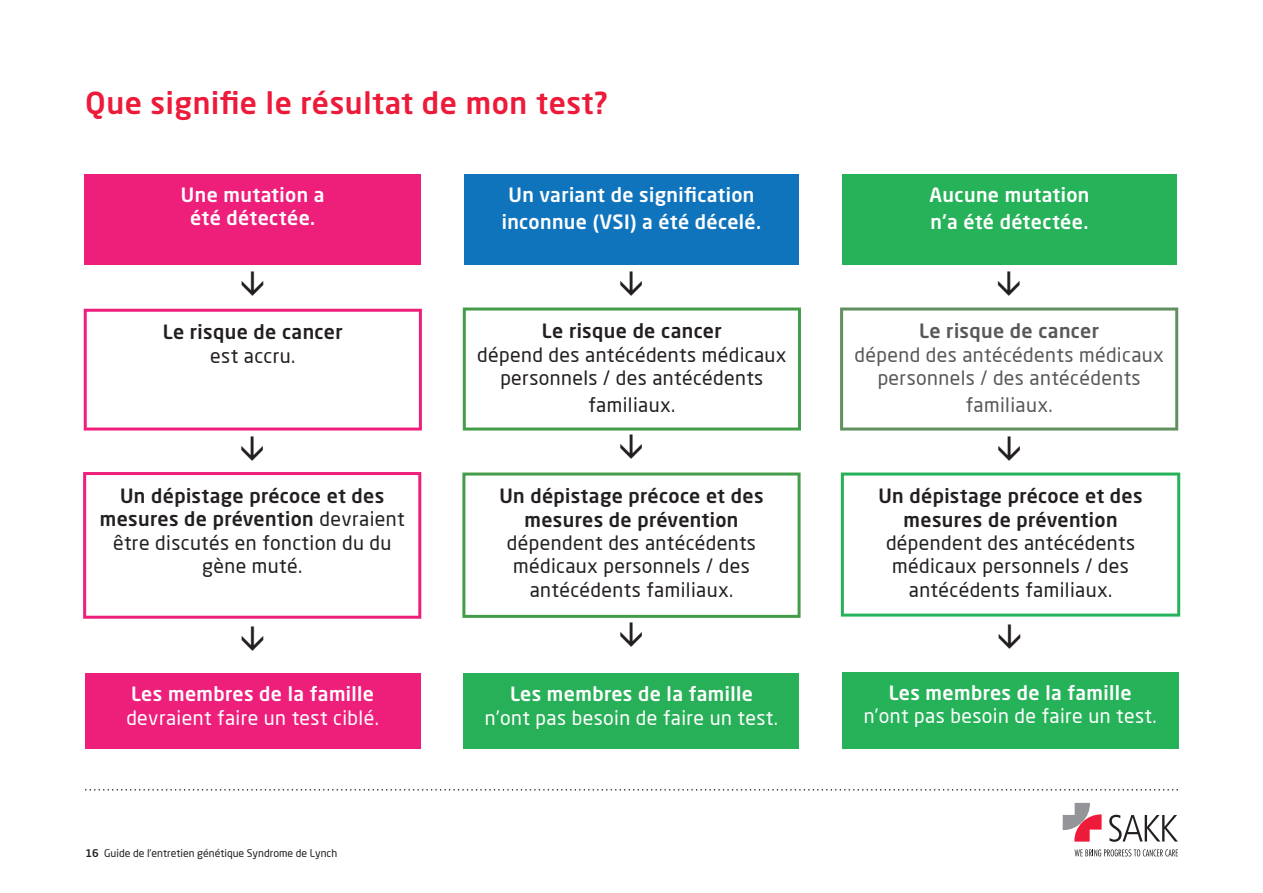
<style>
.page{position:relative;width:1263px;height:893px;background:#fff}
.page>*{position:absolute;margin:0;border:0;box-sizing:border-box;transform-origin:0 0}
.t1{font:500 30px "Neo Sans Std";letter-spacing:.02em;color:#ed1a3a}
.t2{font:19.5px/23.4px "Neo Sans";letter-spacing:.02em;color:#231f20;text-align:center}
.t3{font:500 19.5px/23.4px "Neo Sans Std";letter-spacing:.02em;color:#231f20;text-align:center}
.t4{font:500 19.5px/27px "Neo Sans Std";letter-spacing:.02em;color:#fff;text-align:center}
.t5{font:19.5px "Neo Sans";letter-spacing:.02em;color:#fff}
.t6{font:19.5px/23.4px "Neo Sans";letter-spacing:.02em;color:#57585a;text-align:center}
.t7{font:500 19.5px "Neo Sans Std";letter-spacing:.02em;color:#57585a}
.t8{font:10.5px "Neo Sans";color:#231f20}
.s1{font-family:"Neo Sans";font-weight:400}
.s2{font-family:"Neo Sans Std";font-weight:500}
</style>
<div class="page">
<svg style="left:1063px;top:803px;width:38px;height:39px"></svg>
<svg style="left:1109px;top:815px;width:69px;height:27px"></svg>
<svg style="left:1074px;top:849px;width:104px;height:7px"></svg>
<svg style="left:85px;top:789px;width:1093px;height:2px"></svg>
<svg style="left:83px;top:472px;width:338px;height:147px"></svg>
<svg style="left:462px;top:473px;width:338px;height:145px"></svg>
<svg style="left:841px;top:473px;width:339px;height:144px"></svg>
<div style="left:85px;top:673px;width:335px;height:75px;background:#ee1e7b"></div>
<div style="left:842px;top:672px;width:336px;height:76px;background:#26b259"></div>
<div style="left:464px;top:673px;width:335px;height:75px;background:#28b058"></div>
<div style="left:85px;top:174px;width:336px;height:90px;background:#ee1e7b"></div>
<div style="left:464px;top:174px;width:335px;height:90px;background:#1074bc"></div>
<div style="left:842px;top:174px;width:335px;height:90px;background:#26b259"></div>
<svg style="left:84px;top:309px;width:338px;height:122px"></svg>
<svg style="left:463px;top:308px;width:338px;height:123px"></svg>
<svg style="left:840px;top:308px;width:338px;height:123px"></svg>
<h1 class="t1" style="left:85px;top:84px;width:524px">Que signifie le résultat de mon test?</h1>
<p class="t4" style="left:181px;top:182px;width:145px;line-height:23.4px">Une mutation a été détectée.</p>
<p class="t4" style="left:502px;top:181px;width:261px">Un variant de signification inconnue (VSI) a été décelé.</p>
<p class="t4" style="left:930px;top:181px;width:161px;text-align:left">Aucune mutation n’a été détectée.</p>
<p class="t3" style="left:163px;top:320px;width:181px">Le risque de cancer</p>
<p class="t2" style="left:210px;top:344px;width:86px">est accru.</p>
<p class="t3" style="left:542px;top:319px;width:181px">Le risque de cancer</p>
<p class="t2" style="left:477px;top:342px;width:311px">dépend des antécédents médicaux personnels / des antécédents</p>
<p class="t2" style="left:588px;top:393px;width:88px">familiaux.</p>
<p class="t7" style="left:919px;top:319px;width:181px">Le risque de cancer</p>
<p class="t6" style="left:854px;top:342px;width:311px">dépend des antécédents médicaux personnels / des antécédents</p>
<p class="t6" style="left:966px;top:393px;width:88px">familiaux.</p>
<p class="t3" style="left:100px;top:483px;width:306px">Un dépistage précoce et des mesures de prévention <span class="s1">devraient</span></p>
<p class="t2" style="left:113px;top:530px;width:280px">être discutés en fonction du du gène muté.</p>
<p class="t3" style="left:499px;top:484px;width:266px">Un dépistage précoce et des mesures de prévention</p>
<p class="t2" style="left:507px;top:531px;width:251px">dépendent des antécédents médicaux personnels / des antécédents familiaux.</p>
<p class="t3" style="left:878px;top:484px;width:266px">Un dépistage précoce et des mesures de prévention</p>
<p class="t2" style="left:886px;top:531px;width:251px">dépendent des antécédents médicaux personnels / des antécédents familiaux.</p>
<p class="t4" style="left:131px;top:680px;width:244px">Les membres de la famille</p>
<p class="t5" style="left:126px;top:705px;width:254px">devraient faire un test ciblé.</p>
<p class="t4" style="left:510px;top:680px;width:244px">Les membres de la famille</p>
<p class="t5" style="left:485px;top:705px;width:294px">n’ont pas besoin de faire un test.</p>
<p class="t4" style="left:889px;top:679px;width:244px">Les membres de la famille</p>
<p class="t5" style="left:864px;top:704px;width:294px">n’ont pas besoin de faire un test.</p>
<p class="t8" style="left:86px;top:846px;width:253px"><span class="s2">16</span> Guide de l’entretien génétique Syndrome de Lynch</p>
</div>
